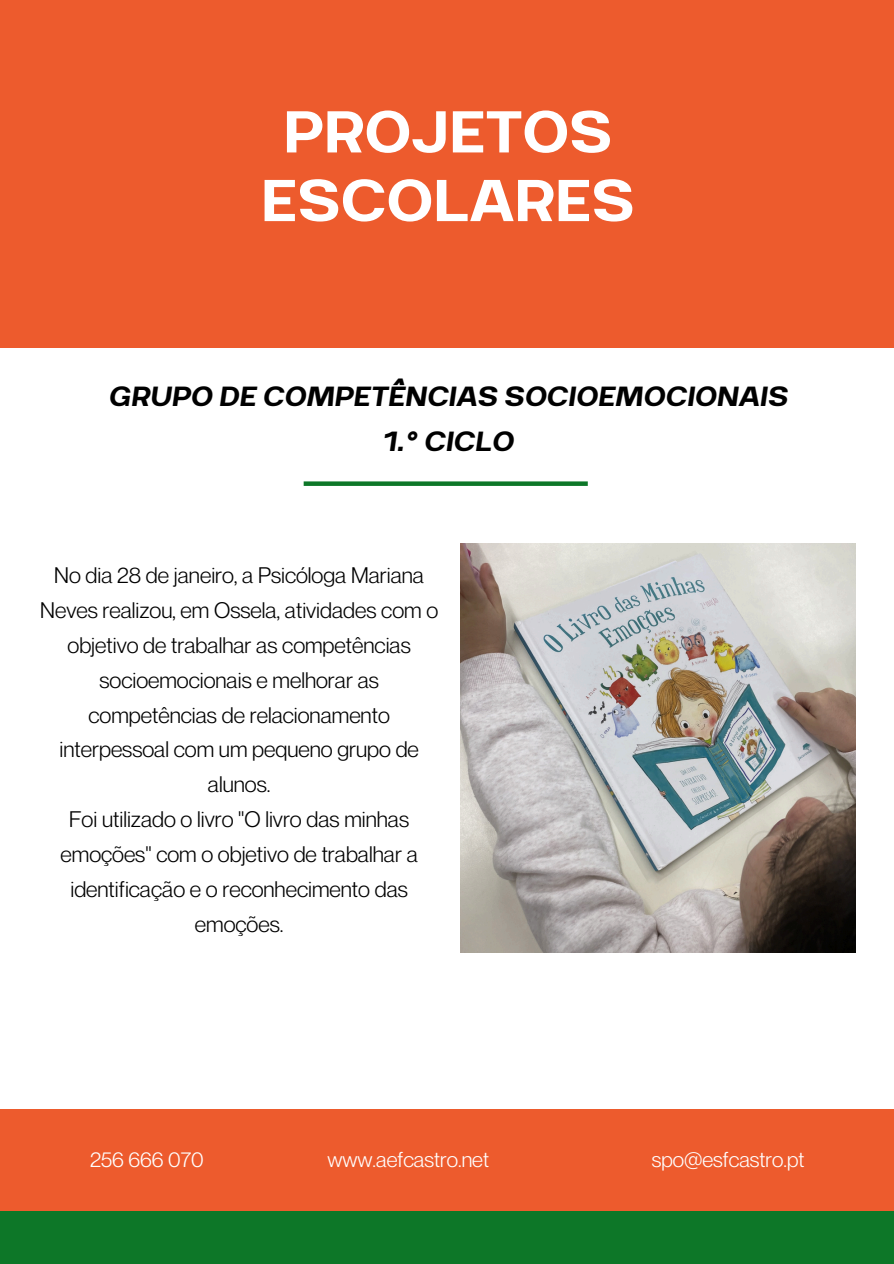
<style>
.page{position:relative;width:894px;height:1264px;background:#fff}
.page>*{position:absolute;margin:0;border:0;box-sizing:border-box;transform-origin:0 0}
.t1{font:70.35px/68.7px "Breul Grotesk A";color:#fff;text-align:center}
.t2{font:italic 33.15px/45.3px "Breul Grotesk A";color:#000;text-align:center}
.t3{font:22.05px/34.8px "Neue Montreal";color:#000;text-align:center}
.t4{font:21px "Neue Montreal";color:#fff}
</style>
<div class="page">
<div style="left:0;top:0;width:893px;height:348px;background:#ed5b2d"></div>
<div style="left:0;top:1108px;width:893px;height:104px;background:#ed5b2d"></div>
<div style="left:0;top:1211px;width:893px;height:52px;background:#0d7728"></div>
<div style="left:303px;top:481px;width:284px;height:5px;background:#0d7728"></div>
<img style="left:460px;top:543px;width:395px;height:409px">
<h1 class="t1" style="left:261px;top:89px;width:375px">PROJETOS<br>ESCOLARES</h1>
<p class="t2" style="left:108px;top:369px;width:680px">GRUPO DE COMPETÊNCIAS SOCIOEMOCIONAIS<br>1.º CICLO</p>
<p class="t3" style="left:40px;top:557px;width:399px">No dia 28 de janeiro, a Psicóloga Mariana Neves realizou, em Ossela, atividades com o objetivo de trabalhar as competências socioemocionais e melhorar as competências de relacionamento interpessoal com um pequeno grupo de alunos.</p>
<p class="t3" style="left:60px;top:801px;width:359px">Foi utilizado o livro "O livro das minhas emoções" com o objetivo de trabalhar a identificação e o reconhecimento das emoções.</p>
<h2 class="t4" style="left:90px;top:1146px;width:115px">256 666 070</h2>
<p class="t4" style="left:327px;top:1146px;width:163px">www.aefcastro.net</p>
<p class="t4" style="left:651px;top:1146px;width:154px">spo@esfcastro.pt</p>
</div>
